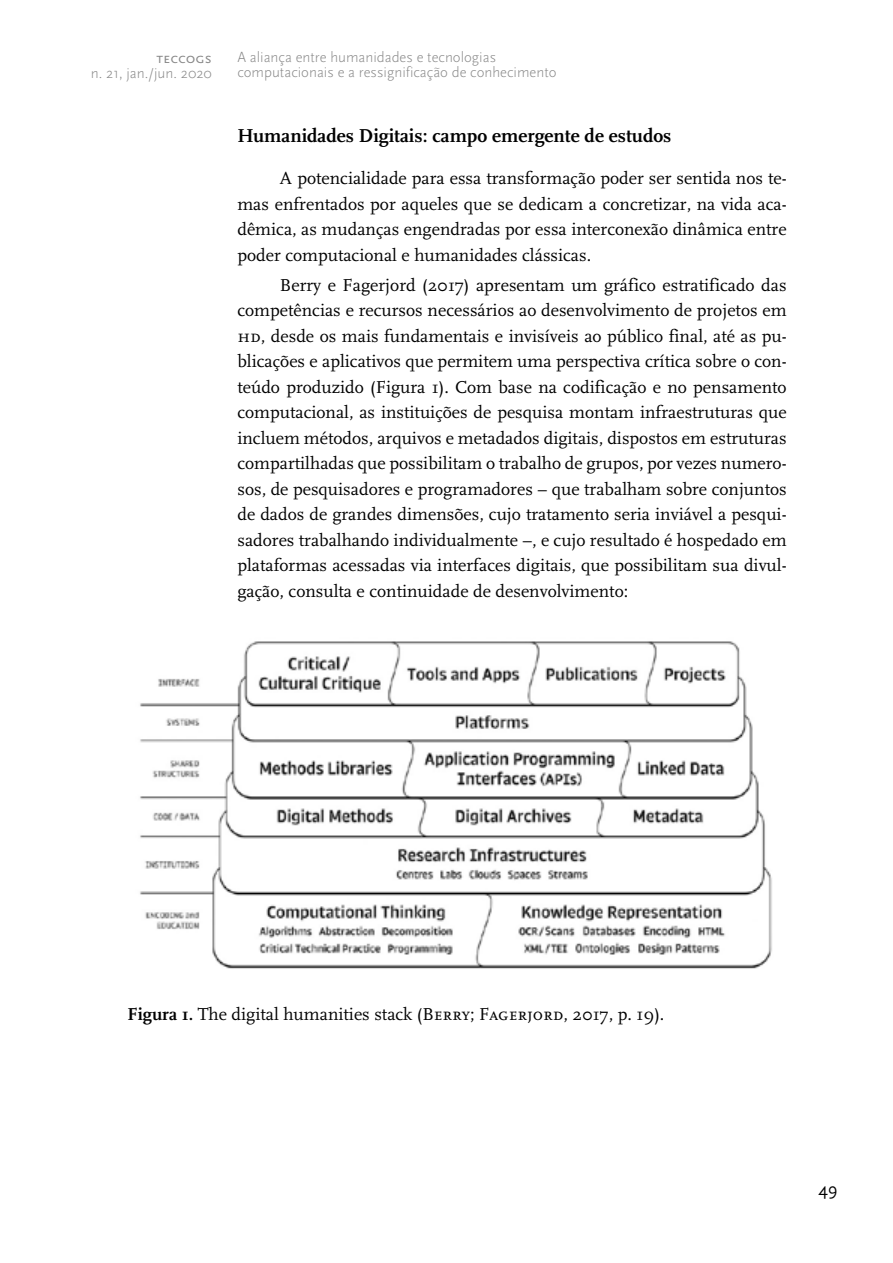
<style>
.page{position:relative;width:893px;height:1263px;background:#fff}
.page>*{position:absolute;margin:0;border:0;box-sizing:border-box;transform-origin:0 0}
.t1{font:700 19.5px "Scala";color:#000}
.t2{font:18px/25.5px "Scala";color:#000;text-align:justify}
.t3{font:18px "Scala Sans";color:#000}
.t4{font:300 15px/15px "Scala Sans";color:#878787}
.t5{font:15px "Scala Sans Caps";color:#878787}
.s1{font-family:"Scala Caps"}
.s2{font-weight:700}
</style>
<div class="page">
<img style="left:140px;top:641px;width:632px;height:328px">
<p class="t5" style="left:156px;top:50px;width:57px">teccogs</p>
<p class="t4" style="left:91px;top:65px;width:122px">n. 21, jan./jun. 2020</p>
<p class="t4" style="left:237px;top:50px;width:321px">A aliança entre humanidades e tecnologias computacionais e a ressignificação de conhecimento</p>
<p class="t1" style="left:237px;top:125px;width:435px">Humanidades Digitais: campo emergente de estudos</p>
<p class="t2" style="left:237px;top:166px;width:551px;text-indent:43px">A potencialidade para essa transformação poder ser sentida nos te&shy;mas enfrentados por aqueles que se dedicam a concretizar, na vida aca&shy;dêmica, as mudanças engendradas por essa interconexão dinâmica entre poder computacional e humanidades clássicas.</p>
<p class="t2" style="left:237px;top:272px;width:551px;text-indent:43px">Berry e Fagerjord (2017) apresentam um gráfico estratificado das competências e recursos necessários ao desenvolvimento de projetos em <span class="s1">hd</span>, desde os mais fundamentais e invisíveis ao público final, até as pu&shy;blicações e aplicativos que permitem uma perspectiva crítica sobre o con&shy;teúdo produzido (Figura 1). Com base na codificação e no pensamento computacional, as instituições de pesquisa montam infraestruturas que incluem métodos, arquivos e metadados digitais, dispostos em estruturas compartilhadas que possibilitam o trabalho de grupos, por vezes numero&shy;sos, de pesquisadores e programadores – que trabalham sobre conjuntos de dados de grandes dimensões, cujo tratamento seria inviável a pesqui&shy;sadores trabalhando individualmente –, e cujo resultado é hospedado em plataformas acessadas via interfaces digitais, que possibilitam sua divul&shy;gação, consulta e continuidade de desenvolvimento:</p>
<p class="t2" style="left:128px;top:1002px;width:538px"><span class="s2">Figura 1.</span> The digital humanities stack (<span class="s1">Berry</span>; <span class="s1">Fagerjord</span>, 2017, p. 19).</p>
<p class="t3" style="left:818px;top:1180px;width:21px">49</p>
</div>
